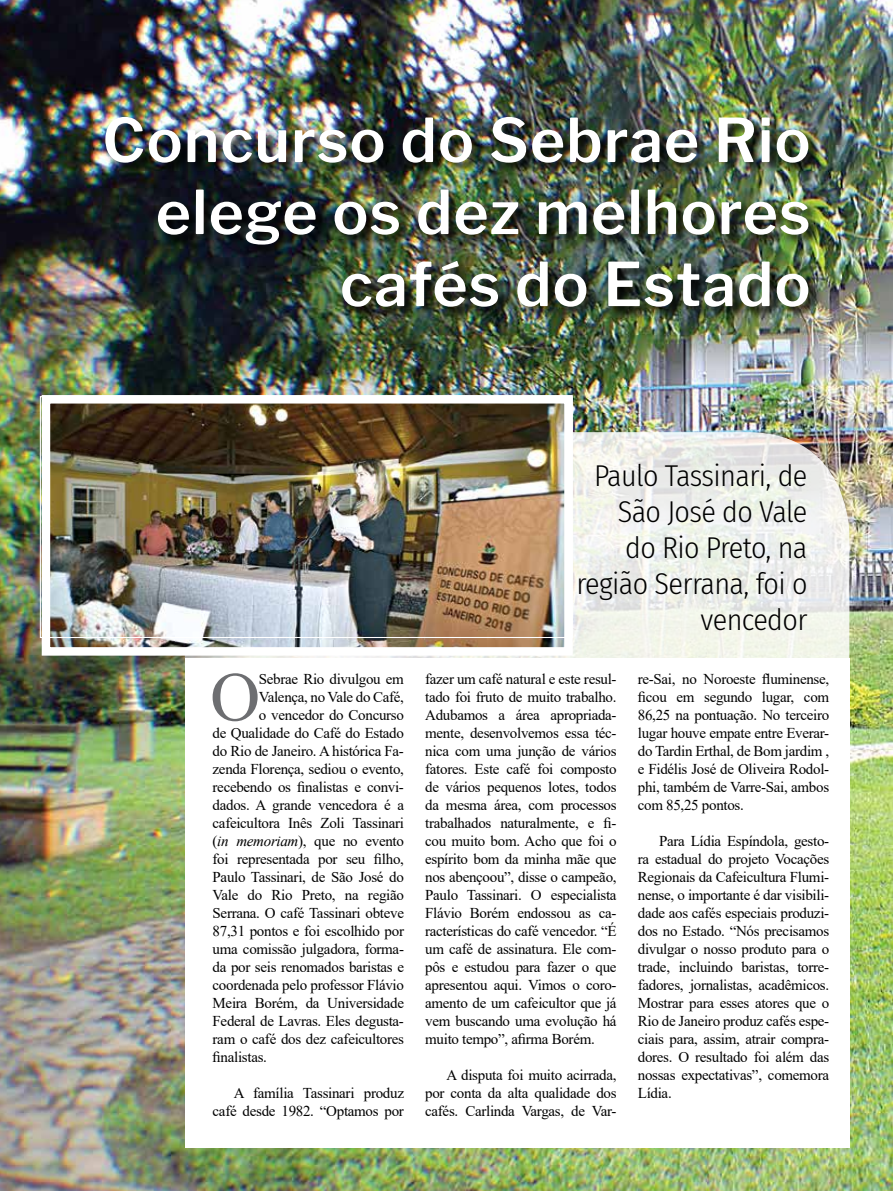
<style>
.page{position:relative;width:893px;height:1191px;background:#fff}
.page>*{position:absolute;margin:0;border:0;box-sizing:border-box;transform-origin:0 0}
.t1{font:69.3px "Times New Roman";color:#6d6e71}
.t2{font:600 60px/72px "Libre Franklin";letter-spacing:.02em;color:#fff;text-align:right}
.t3{font:300 30px/36px "Fira Sans Condensed";letter-spacing:-.02em;color:#000;text-align:right}
.t4{font:15px/18px "Times New Roman";letter-spacing:-.02em;color:#000;text-align:justify}
.s1{font-style:italic}
</style>
<div class="page">
<img style="left:0;top:0;width:893px;height:1191px">
<svg style="left:484px;top:432px;width:365px;height:226px;fill:#f0f2eb"></svg>
<div style="left:44px;top:562px;width:440px;height:130px;background:#000;opacity:.33"></div>
<img style="left:52px;top:405px;width:511px;height:240px">
<div style="left:42px;top:395px;width:531px;height:260px;border:9px solid #fff"></div>
<img style="left:104px;top:114px;width:719px;height:206px">
<div style="left:185px;top:658px;width:664px;height:489px;background:#fff"></div>
<div style="left:40px;top:396px;width:533px;height:242px;border:1px solid #fff"></div>
<h2 class="t2" style="left:102px;top:104px;width:710px">Concurso do Sebrae Rio elege os dez melhores cafés do Estado</h2>
<h1 class="t1" style="left:210px;top:648px;width:52px">O</h1>
<p class="t4" style="left:259px;top:670px;width:147px">Sebrae Rio divulgou em</p>
<p class="t4" style="left:259px;top:688px;width:147px">Valença, no Vale do Café,</p>
<p class="t4" style="left:259px;top:706px;width:147px">o vencedor do Concurso</p>
<p class="t4" style="left:213px;top:724px;width:193px">de Qualidade do Café do Estado</p>
<p class="t4" style="left:213px;top:742px;width:193px">do Rio de Janeiro. A histórica Fa-</p>
<p class="t4" style="left:213px;top:760px;width:193px">zenda Florença, sediou o evento,</p>
<p class="t4" style="left:213px;top:778px;width:193px">recebendo os finalistas e convi-</p>
<p class="t4" style="left:213px;top:796px;width:193px">dados. A grande vencedora é a</p>
<p class="t4" style="left:213px;top:814px;width:193px">cafeicultora Inês Zoli Tassinari</p>
<p class="t4" style="left:213px;top:832px;width:193px">(<span class="s1">in memoriam</span>), que no evento</p>
<p class="t4" style="left:213px;top:850px;width:193px">foi representada por seu filho,</p>
<p class="t4" style="left:213px;top:868px;width:193px">Paulo Tassinari, de São José do</p>
<p class="t4" style="left:213px;top:886px;width:193px">Vale do Rio Preto, na região</p>
<p class="t4" style="left:213px;top:904px;width:193px">Serrana. O café Tassinari obteve</p>
<p class="t4" style="left:213px;top:922px;width:193px">87,31 pontos e foi escolhido por</p>
<p class="t4" style="left:213px;top:940px;width:193px">uma comissão julgadora, forma-</p>
<p class="t4" style="left:213px;top:958px;width:193px">da por seis renomados baristas e</p>
<p class="t4" style="left:213px;top:976px;width:193px">coordenada pelo professor Flávio</p>
<p class="t4" style="left:213px;top:994px;width:193px">Meira Borém, da Universidade</p>
<p class="t4" style="left:213px;top:1012px;width:193px">Federal de Lavras. Eles degusta-</p>
<p class="t4" style="left:213px;top:1030px;width:193px">ram o café dos dez cafeicultores</p>
<p class="t4" style="left:213px;top:1048px;width:56px">finalistas.</p>
<p class="t4" style="left:213px;top:1084px;width:193px;text-align:right">A família Tassinari produz café desde 1982. “Optamos por</p>
<h3 class="t3" style="left:576px;top:457px;width:232px">Paulo Tassinari, de<br>São José do Vale<br>do Rio Preto, na região Serrana, foi o vencedor</h3>
<p class="t4" style="left:425px;top:670px;width:193px">fazer um café natural e este resul&shy;tado foi fruto de muito trabalho.<br>Adubamos a área apropriada&shy;mente, desenvolvemos essa téc&shy;nica com uma junção de vários fatores. Este café foi composto de vários pequenos lotes, todos da mesma área, com processos trabalhados naturalmente, e fi&shy;cou muito bom. Acho que foi o espírito bom da minha mãe que nos abençoou”, disse o campeão, Paulo Tassinari. O especialista Flávio Borém endossou as ca&shy;racterísticas do café vencedor. “É um café de assinatura. Ele com&shy;pôs e estudou para fazer o que apresentou aqui. Vimos o coro&shy;amento de um cafeicultor que já vem buscando uma evolução há muito tempo”, afirma Borém.</p>
<p class="t4" style="left:425px;top:1066px;width:193px;text-indent:21px">A disputa foi muito acirrada, por conta da alta qualidade dos cafés. Carlinda Vargas, de Var-</p>
<p class="t4" style="left:638px;top:670px;width:193px">re-Sai, no Noroeste fluminense, ficou em segundo lugar, com 86,25 na pontuação. No terceiro lugar houve empate entre Everar&shy;do Tardin Erthal, de Bom jardim , e Fidélis José de Oliveira Rodol&shy;phi, também de Varre-Sai, ambos com 85,25 pontos.</p>
<p class="t4" style="left:638px;top:832px;width:193px;text-indent:21px">Para Lídia Espíndola, gesto&shy;ra estadual do projeto Vocações Regionais da Cafeicultura Flumi&shy;nense, o importante é dar visibili&shy;dade aos cafés especiais produzi&shy;dos no Estado. “Nós precisamos divulgar o nosso produto para o trade, incluindo baristas, torre&shy;fadores, jornalistas, acadêmicos.<br>Mostrar para esses atores que o Rio de Janeiro produz cafés espe&shy;ciais para, assim, atrair compra&shy;dores. O resultado foi além das nossas expectativas”, comemora Lídia.</p>
</div>
